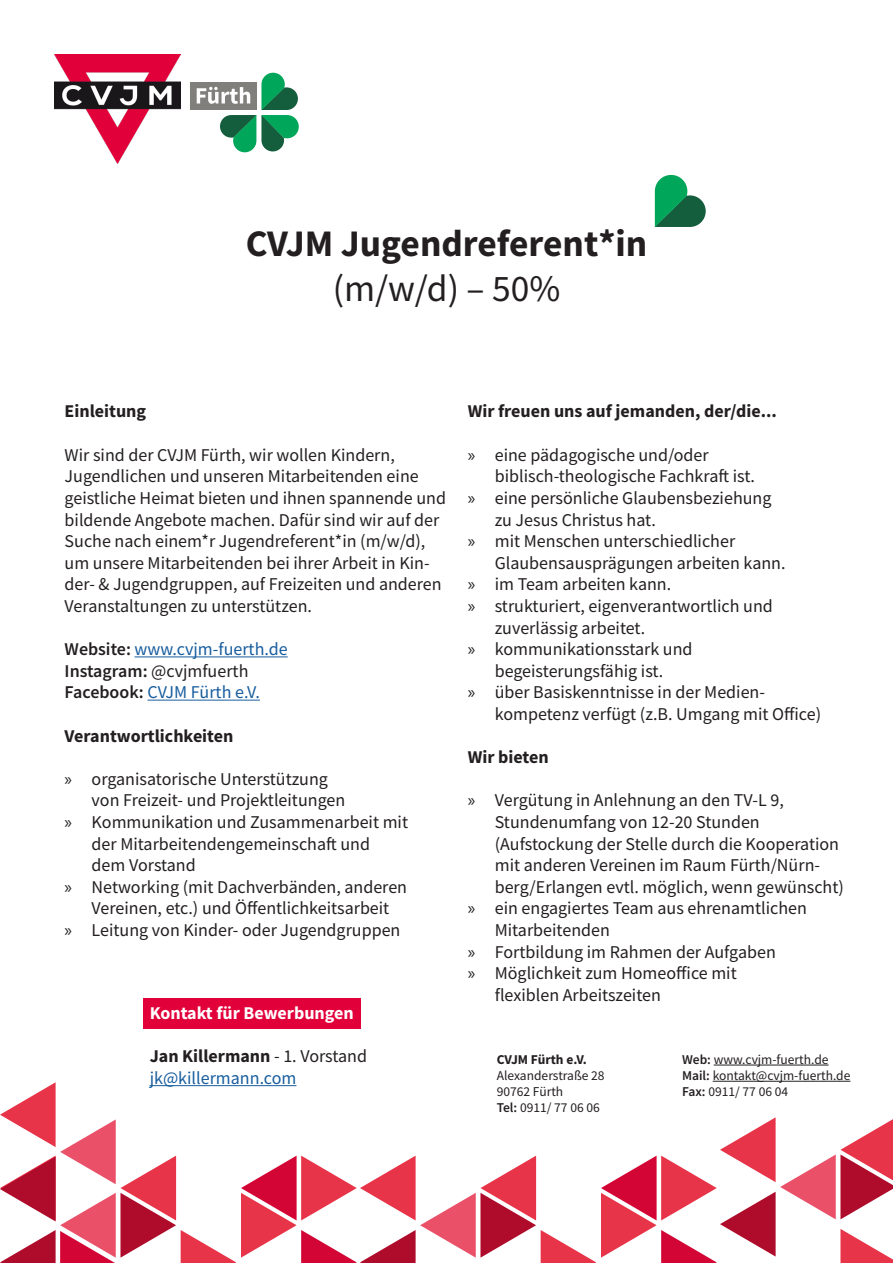
<style>
.page{position:relative;width:893px;height:1263px;background:#fff}
.page>*{position:absolute;margin:0;border:0;box-sizing:border-box;transform-origin:0 0}
.t1{font:700 37.5px "Source Sans Pro";color:#231f20}
.t2{font:37.5px "Source Sans Pro";color:#231f20}
.t3{font:18px/21.6px "Source Sans Pro";color:#231f20}
.t4{font:18px/21.6px "Source Sans Pro";color:#175d9e}
.t5{font:700 18px "Source Sans Pro";color:#231f20}
.t6{font:700 18px "Source Sans Pro";color:#fff}
.t7{font:13.5px/16.2px "Source Sans Pro";color:#231f20}
.t8{font:700 13.5px "Source Sans Pro";color:#231f20}
.s1{font-weight:600;color:#231f20}
.s2{color:#231f20}
.s3{font-family:"Myriad Pro"}
.s4{font-weight:700;color:#231f20}
.s5{font-weight:600}
</style>
<div class="page">
<div style="left:144px;top:998px;width:217px;height:30px;background:#e2003b"></div>
<img style="left:54px;top:54px;width:127px;height:110px">
<div style="left:190px;top:82px;width:66px;height:28px;background:#817f7c"></div>
<svg style="left:197px;top:73px;width:102px;height:79px"></svg>
<hr style="left:135px;top:656px;width:153px;height:1px;background:#175d9e">
<hr style="left:147px;top:700px;width:113px;height:1px;background:#175d9e">
<svg style="left:0;top:1082px;width:893px;height:181px"></svg>
<svg style="left:655px;top:175px;width:51px;height:52px"></svg>
<hr style="left:714px;top:1065px;width:115px;height:1px;background:#231f20">
<hr style="left:713px;top:1081px;width:137px;height:1px;background:#231f20">
<h1 class="t1" style="left:246px;top:218px;width:403px">CVJM Jugendreferent*in</h1>
<h1 class="t2" style="left:333px;top:264px;width:229px">(m/w/d) – 50%</h1>
<p class="t5" style="left:65px;top:399px;width:83px">Einleitung</p>
<p class="t3" style="left:65px;top:444px;width:383px">Wir sind der CVJM Fürth, wir wollen Kindern, Jugendlichen und unseren Mitarbeitenden eine geistliche Heimat bieten und ihnen spannende und bildende Angebote machen. Dafür sind wir auf der Suche nach einem*r Jugendreferent*in (m/w/d), um unsere Mitarbeitenden bei ihrer Arbeit in Kin&shy;der- &amp; Jugendgruppen, auf Freizeiten und anderen Veranstaltungen zu unterstützen.</p>
<p class="t4" style="left:65px;top:638px;width:225px"><span class="s1">Website:</span> www.cvjm-fuerth.de<br><span class="s1">Instagram:</span> <span class="s2">@cvjmfuerth<br></span><span class="s1">Facebook:</span> CVJM Fürth e.V.</p>
<p class="t5" style="left:65px;top:723px;width:170px">Verantwortlichkeiten</p>
<p class="t3" style="left:65px;top:768px;width:265px"><span class="s3">»</span> organisatorische Unterstützung</p>
<p class="t3" style="left:92px;top:789px;width:255px">von Freizeit- und Projektleitungen</p>
<p class="t3" style="left:65px;top:811px;width:345px"><span class="s3">»</span> Kommunikation und Zusammenarbeit mit</p>
<p class="t3" style="left:92px;top:833px;width:280px">der Mitarbeitendengemeinschaft und</p>
<p class="t3" style="left:92px;top:854px;width:106px">dem Vorstand</p>
<p class="t3" style="left:65px;top:876px;width:344px"><span class="s3">»</span> Networking (mit Dachverbänden, anderen</p>
<p class="t3" style="left:92px;top:897px;width:299px">Vereinen, etc.) und Öffentlichkeitsarbeit</p>
<p class="t3" style="left:65px;top:919px;width:337px"><span class="s3">»</span> Leitung von Kinder- oder Jugendgruppen</p>
<p class="t5" style="left:468px;top:399px;width:311px">Wir freuen uns auf jemanden, der/die...</p>
<p class="t3" style="left:468px;top:444px;width:243px"><span class="s3">»</span> eine pädagogische und/oder</p>
<p class="t3" style="left:495px;top:465px;width:262px">biblisch-theologische Fachkraft ist.</p>
<p class="t3" style="left:468px;top:487px;width:305px"><span class="s3">»</span> eine persönliche Glaubensbeziehung</p>
<p class="t3" style="left:495px;top:509px;width:163px">zu Jesus Christus hat.</p>
<p class="t3" style="left:468px;top:530px;width:269px"><span class="s3">»</span> mit Menschen unterschiedlicher</p>
<p class="t3" style="left:495px;top:552px;width:292px">Glaubensausprägungen arbeiten kann.</p>
<p class="t3" style="left:468px;top:573px;width:205px"><span class="s3">»</span> im Team arbeiten kann.</p>
<p class="t3" style="left:468px;top:595px;width:307px"><span class="s3">»</span> strukturiert, eigenverantwortlich und</p>
<p class="t3" style="left:495px;top:617px;width:152px">zuverlässig arbeitet.</p>
<p class="t3" style="left:468px;top:638px;width:226px"><span class="s3">»</span> kommunikationsstark und</p>
<p class="t3" style="left:495px;top:660px;width:170px">begeisterungsfähig ist.</p>
<p class="t3" style="left:468px;top:681px;width:299px"><span class="s3">»</span> über Basiskenntnisse in der Medien-</p>
<p class="t3" style="left:495px;top:703px;width:328px">kompetenz verfügt (z.B. Umgang mit Office)</p>
<p class="t5" style="left:468px;top:745px;width:82px">Wir bieten</p>
<p class="t3" style="left:468px;top:789px;width:318px"><span class="s3">»</span> Vergütung in Anlehnung an den TV-L 9,</p>
<p class="t3" style="left:495px;top:811px;width:267px">Stundenumfang von 12-20 Stunden</p>
<p class="t3" style="left:495px;top:833px;width:346px">(Aufstockung der Stelle durch die Kooperation</p>
<p class="t3" style="left:495px;top:854px;width:327px">mit anderen Vereinen im Raum Fürth/Nürn-</p>
<p class="t3" style="left:495px;top:876px;width:351px">berg/Erlangen evtl. möglich, wenn gewünscht)</p>
<p class="t3" style="left:468px;top:897px;width:341px"><span class="s3">»</span> ein engagiertes Team aus ehrenamtlichen</p>
<p class="t3" style="left:495px;top:919px;width:117px">Mitarbeitenden</p>
<p class="t3" style="left:468px;top:941px;width:310px"><span class="s3">»</span> Fortbildung im Rahmen der Aufgaben</p>
<p class="t3" style="left:468px;top:962px;width:271px"><span class="s3">»</span> Möglichkeit zum Homeoffice mit</p>
<p class="t3" style="left:495px;top:984px;width:168px">flexiblen Arbeitszeiten</p>
<p class="t6" style="left:150px;top:1001px;width:206px">Kontakt für Bewerbungen</p>
<p class="t4" style="left:150px;top:1045px;width:219px"><span class="s4">Jan Killermann</span> <span class="s2">- 1. Vorstand </span>jk@killermann.com</p>
<p class="t8" style="left:497px;top:1050px;width:92px">CVJM Fürth e.V.</p>
<p class="t7" style="left:497px;top:1067px;width:109px">Alexanderstraße 28<br>90762 Fürth<br><span class="s5">Tel:</span> 0911/ 77 06 06</p>
<p class="t7" style="left:682px;top:1051px;width:170px"><span class="s5">Web:</span> www.cvjm-fuerth.de<br><span class="s5">Mail:</span> kontakt@cvjm-fuerth.de<br><span class="s5">Fax:</span> 0911/ 77 06 04</p>
</div>
